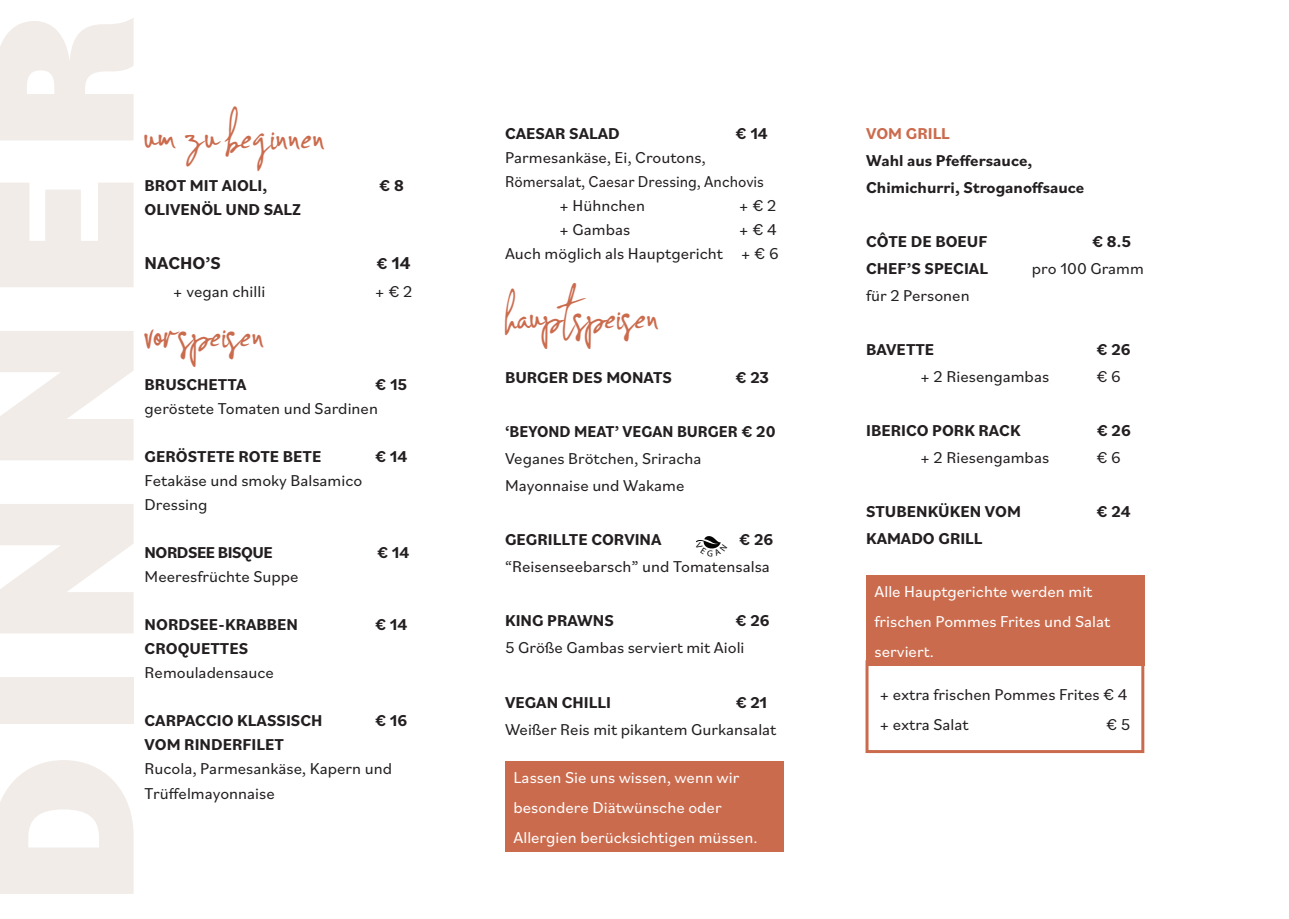
<style>
.page{position:relative;width:1289px;height:919px;background:#fff}
.page>*{position:absolute;margin:0;border:0;box-sizing:border-box;transform-origin:0 0}
.t1{font:900 211.65px "Bilo";letter-spacing:.09em;color:#f1ece8}
.t2{font:100 39px "Concetta Kalvani";color:#cb6b4d}
.t3{font:700 18px "Bilo";color:#231f20}
.t4{font:16.5px/24px "Bilo";color:#231f20}
.t5{font:700 16.5px/27px "Bilo";color:#231f20}
.t6{font:16.5px/30px "Bilo";color:#fff}
.t7{font:16.5px "Bilo";color:#231f20;scale:.94 1}
.t8{font:700 16.5px "Bilo";color:#231f20;scale:.96 1}
.t9{font:700 16.5px "Bilo";letter-spacing:-.03em;color:#231f20}
.t10{font:700 16.5px "Bilo";color:#cb6b4d}
.s1{font-size:16.5px}
</style>
<div class="page">
<div style="left:866px;top:575px;width:278px;height:90px;background:#cb6b4d"></div>
<div style="left:865px;top:660px;width:279px;height:93px;border:3px solid #cb6b4d"></div>
<div style="left:505px;top:761px;width:279px;height:91px;background:#cb6b4d"></div>
<svg style="left:696px;top:536px;width:25px;height:13px"></svg>
<h1 class="t1" style="left:-83px;top:906px;width:894px;rotate:-90deg">DINNER</h1>
<h2 class="t2" style="left:145px;top:119px;width:182px">um zu beginnen</h2>
<p class="t5" style="left:145px;top:171px;width:124px">BROT MIT AIOLI,</p>
<p class="t5" style="left:379px;top:171px;width:26px">€ 8</p>
<p class="t5" style="left:145px;top:195px;width:158px">OLIVENÖL UND SALZ</p>
<p class="t3" style="left:145px;top:250px;width:78px">NACHO’S</p>
<p class="t3" style="left:376px;top:250px;width:36px"><span class="s1">€</span> 14</p>
<p class="t4" style="left:173px;top:278px;width:94px">+ vegan chilli</p>
<p class="t4" style="left:375px;top:278px;width:39px">+ €2</p>
<h2 class="t2" style="left:145px;top:317px;width:121px">vorspeisen</h2>
<p class="t5" style="left:145px;top:370px;width:103px">BRUSCHETTA</p>
<p class="t5" style="left:375px;top:370px;width:34px">€ 15</p>
<p class="t4" style="left:145px;top:395px;width:235px">geröstete Tomaten und Sardinen</p>
<p class="t5" style="left:145px;top:442px;width:178px">GERÖSTETE ROTE BETE</p>
<p class="t5" style="left:375px;top:442px;width:34px">€ 14</p>
<p class="t4" style="left:145px;top:467px;width:219px">Fetakäse und smoky Balsamico<br>Dressing</p>
<p class="t9" style="left:145px;top:541px;width:130px">NORDSEE BISQUE</p>
<p class="t5" style="left:377px;top:538px;width:34px">€ 14</p>
<p class="t4" style="left:145px;top:564px;width:155px">Meeresfrüchte Suppe</p>
<p class="t5" style="left:145px;top:610px;width:155px">NORDSEE-KRABBEN</p>
<p class="t5" style="left:375px;top:610px;width:34px">€ 14</p>
<p class="t5" style="left:145px;top:634px;width:105px">CROQUETTES</p>
<p class="t4" style="left:145px;top:660px;width:131px">Remouladensauce</p>
<p class="t5" style="left:145px;top:706px;width:179px">CARPACCIO KLASSISCH</p>
<p class="t5" style="left:375px;top:706px;width:34px">€ 16</p>
<p class="t5" style="left:145px;top:730px;width:141px">VOM RINDERFILET</p>
<p class="t4" style="left:145px;top:756px;width:249px">Rucola, Parmesankäse, Kapern und<br>Trüffelmayonnaise</p>
<p class="t5" style="left:505px;top:119px;width:116px">CAESAR SALAD</p>
<p class="t5" style="left:735px;top:119px;width:34px">€ 14</p>
<p class="t4" style="left:505px;top:144px;width:202px">Parmesankäse, Ei, Croutons,</p>
<p class="t7" style="left:505px;top:170px;width:277px">Römersalat, Caesar Dressing, Anchovis</p>
<p class="t4" style="left:559px;top:192px;width:87px">+ Hühnchen</p>
<p class="t4" style="left:739px;top:192px;width:39px">+ € 2</p>
<p class="t4" style="left:559px;top:216px;width:73px">+ Gambas</p>
<p class="t4" style="left:505px;top:216px;width:275px;text-align:right">+ € 4<br>Auch möglich als Hauptgericht + € 6</p>
<h2 class="t2" style="left:505px;top:299px;width:156px">hauptspeisen</h2>
<p class="t5" style="left:505px;top:363px;width:168px">BURGER DES MONATS</p>
<p class="t5" style="left:735px;top:363px;width:35px">€ 23</p>
<p class="t8" style="left:505px;top:420px;width:283px">‘BEYOND MEAT’ VEGAN BURGER € 20</p>
<p class="t4" style="left:505px;top:444px;width:198px;line-height:27px">Veganes Brötchen, Sriracha<br>Mayonnaise und Wakame</p>
<p class="t5" style="left:505px;top:525px;width:158px">GEGRILLTE CORVINA</p>
<p class="t5" style="left:739px;top:525px;width:35px">€ 26</p>
<p class="t4" style="left:505px;top:554px;width:266px">“Reisenseebarsch” und Tomatensalsa</p>
<p class="t5" style="left:505px;top:606px;width:110px">KING PRAWNS</p>
<p class="t5" style="left:735px;top:606px;width:35px">€ 26</p>
<p class="t4" style="left:505px;top:635px;width:241px">5 Größe Gambas serviert mit Aioli</p>
<p class="t5" style="left:505px;top:687px;width:107px">VEGAN CHILLI</p>
<p class="t5" style="left:735px;top:687px;width:33px">€ 21</p>
<p class="t4" style="left:505px;top:716px;width:272px">Weißer Reis mit pikantem Gurkansalat</p>
<p class="t6" style="left:513px;top:761px;width:245px">Lassen Sie uns wissen, wenn wir besondere Diätwünsche oder<br>Allergien berücksichtigen müssen.</p>
<p class="t10" style="left:866px;top:122px;width:85px">VOM GRILL</p>
<p class="t5" style="left:866px;top:146px;width:220px">Wahl aus Pfeffersauce,<br>Chimichurri, Stroganoffsauce</p>
<p class="t5" style="left:866px;top:227px;width:123px">CÔTE DE BOEUF</p>
<p class="t5" style="left:1092px;top:227px;width:41px">€ 8.5</p>
<p class="t5" style="left:866px;top:254px;width:123px">CHEF’S SPECIAL</p>
<p class="t4" style="left:1031px;top:255px;width:114px">pro 100 Gramm</p>
<p class="t4" style="left:866px;top:282px;width:105px">für 2 Personen</p>
<p class="t5" style="left:866px;top:335px;width:70px">BAVETTE</p>
<p class="t5" style="left:1096px;top:335px;width:35px">€ 26</p>
<p class="t4" style="left:920px;top:363px;width:131px">+ 2 Riesengambas</p>
<p class="t4" style="left:1096px;top:363px;width:26px">€ 6</p>
<p class="t5" style="left:866px;top:416px;width:156px">IBERICO PORK RACK</p>
<p class="t5" style="left:1096px;top:416px;width:35px">€ 26</p>
<p class="t4" style="left:920px;top:444px;width:131px">+ 2 Riesengambas</p>
<p class="t4" style="left:1096px;top:444px;width:26px">€ 6</p>
<p class="t5" style="left:866px;top:497px;width:156px">STUBENKÜKEN VOM</p>
<p class="t5" style="left:1096px;top:497px;width:36px">€ 24</p>
<p class="t5" style="left:866px;top:524px;width:118px">KAMADO GRILL</p>
<p class="t6" style="left:874px;top:575px;width:237px">Alle Hauptgerichte werden mit frischen Pommes Frites und Salat serviert.</p>
<p class="t4" style="left:879px;top:679px;width:250px;line-height:30px">+ extra frischen Pommes Frites € 4 + extra Salat</p>
<p class="t4" style="left:1106px;top:712px;width:26px">€ 5</p>
</div>
